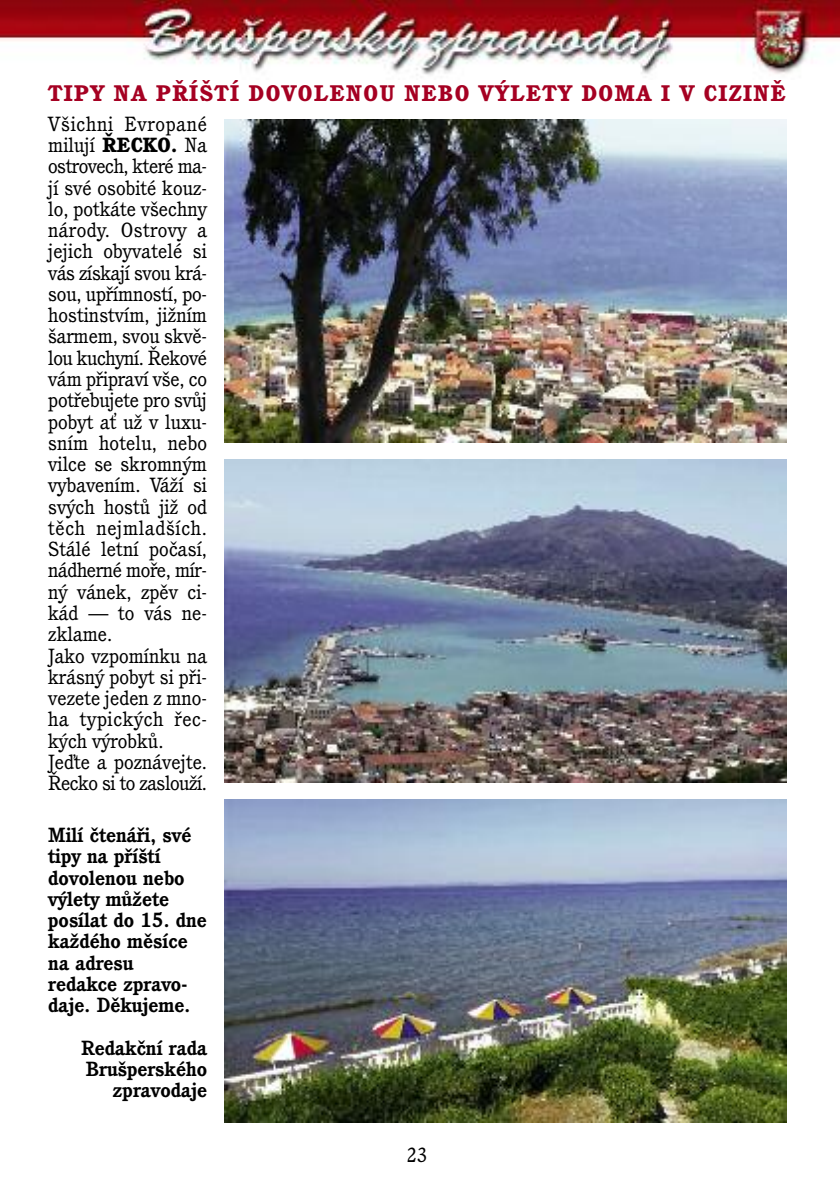
<style>
.page{position:relative;width:840px;height:1191px;background:#fff}
.page>*{position:absolute;margin:0;border:0;box-sizing:border-box;transform-origin:0 0}
.t1{font:800 22px "Cushing LTCE";letter-spacing:.065em;color:#a50022}
.t2{font:20px/21.2px "Cushing LTCE";color:#000}
.t3{font:700 20px/21.2px "Cushing LTCE";color:#000}
.s1{font-weight:800}
</style>
<div class="page">
<img style="left:0;top:0;width:839px;height:75px">
<img style="left:224px;top:459px;width:561px;height:323px">
<img style="left:224px;top:119px;width:561px;height:323px">
<img style="left:224px;top:799px;width:561px;height:324px">
<p class="t1" style="left:48px;top:85px;width:739px">TIPY NA PŘÍŠTÍ DOVOLENOU NEBO VÝLETY DOMA I V CIZINĚ</p>
<p class="t2" style="left:48px;top:115px;width:160px">Všichni Evropané milují <span class="s1">ŘECKO.</span> Na ostrovech, které ma&shy;jí své osobité kouz&shy;lo, potkáte všechny národy. Ostrovy a jejich obyvatelé si vás získají svou krá&shy;sou, upřímností, po&shy;hostinstvím, jižním šarmem, svou skvě&shy;lou kuchyní. Řekové vám připraví vše, co potřebujete pro svůj pobyt ať už v luxu&shy;sním hotelu, nebo vilce se skromným vybavením. Váží si svých hostů již od těch nejmladších.<br>Stálé letní počasí, nádherné moře, mír&shy;ný vánek, zpěv ci&shy;kád — to vás ne&shy;zklame.<br>Jako vzpomínku na krásný pobyt si při&shy;vezete jeden z mno&shy;ha typických řec&shy;kých výrobků.<br>Jeďte a poznávejte.<br>Řecko si to zaslouží.</p>
<p class="t3" style="left:48px;top:826px;width:160px">Milí čtenáři, své tipy na příští dovolenou nebo výlety můžete posílat do 15. dne každého měsíce na adresu redakce zpravo&shy;daje. Děkujeme.</p>
<p class="t3" style="left:81px;top:1039px;width:127px;text-align:right">Redakční rada<br>Brušperského zpravodaje</p>
<p class="t2" style="left:406px;top:1145px;width:22px">23</p>
</div>
